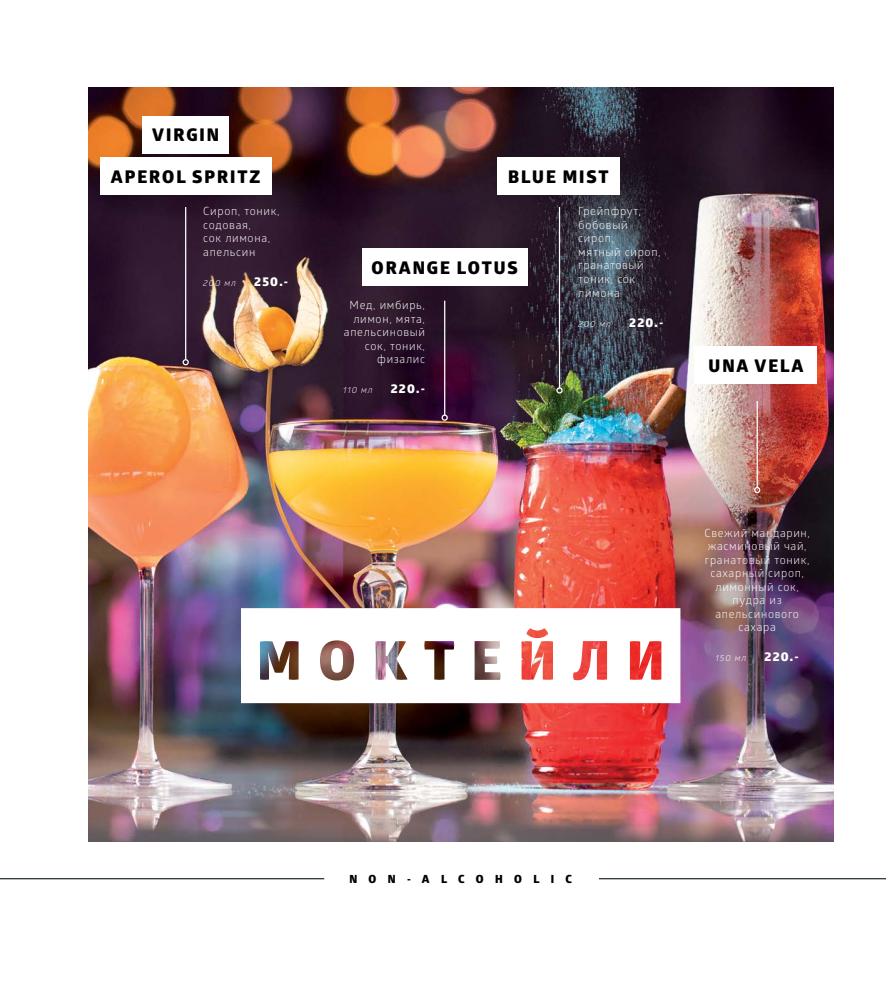
<style>
.page{position:relative;width:886px;height:993px;background:#fff}
.page>*{position:absolute;margin:0;border:0;box-sizing:border-box;transform-origin:0 0}
.t1{font:800 17.5px "Glober";letter-spacing:.11em;color:#000}
.t2{font:800 12.5px "Glober";letter-spacing:.1em;color:#fff}
.t3{font:11.25px/13.5px "Glober";letter-spacing:.06em;color:#fff}
.t4{font:800 11.25px "Glober";letter-spacing:1.01em;color:#000}
.t5{font:italic 8.75px "Glober";letter-spacing:.1em;color:#fff}
</style>
<div class="page">
<hr style="left:0;top:877px;width:324px;height:2px;background:#242f35">
<img style="left:89px;top:88px;width:744px;height:753px">
<svg style="left:241px;top:608px;width:439px;height:95px"></svg>
<hr style="left:185px;top:207px;width:1px;height:152px;background:#fff">
<svg style="left:183px;top:359px;width:6px;height:6px"></svg>
<div style="left:143px;top:116px;width:86px;height:37px;background:#fff"></div>
<div style="left:100px;top:158px;width:171px;height:37px;background:#fff"></div>
<div style="left:362px;top:248px;width:165px;height:37px;background:#fff"></div>
<hr style="left:444px;top:300px;width:1px;height:115px;background:#fff">
<svg style="left:442px;top:414px;width:6px;height:6px"></svg>
<div style="left:497px;top:158px;width:122px;height:37px;background:#fff"></div>
<hr style="left:559px;top:207px;width:1px;height:181px;background:#fff">
<div style="left:556px;top:387px;width:7px;height:6px;border:1px solid #fff;border-radius:50%"></div>
<div style="left:695px;top:346px;width:122px;height:38px;background:#fff"></div>
<hr style="left:756px;top:401px;width:2px;height:86px;background:#fff">
<svg style="left:754px;top:487px;width:6px;height:6px"></svg>
<hr style="left:599px;top:877px;width:287px;height:2px;background:#242f35">
<h1 class="t1" style="left:152px;top:122px;width:68px">VIRGIN</h1>
<h1 class="t1" style="left:111px;top:164px;width:151px">APEROL SPRITZ</h1>
<p class="t3" style="left:203px;top:204px;width:78px">Сироп, тоник, содовая,<br>сок лимона, апельсин</p>
<p class="t5" style="left:203px;top:277px;width:34px">200 мл</p>
<p class="t2" style="left:254px;top:272px;width:35px">250.-</p>
<h1 class="t1" style="left:508px;top:163px;width:102px">BLUE MIST</h1>
<h1 class="t1" style="left:371px;top:254px;width:148px">ORANGE LOTUS</h1>
<p class="t3" style="left:344px;top:298px;width:83px;text-align:right">Мед, имбирь, лимон, мята, апельсиновый сок, тоник, физалис</p>
<p class="t5" style="left:343px;top:384px;width:31px">110 мл</p>
<p class="t2" style="left:391px;top:379px;width:36px">220.-</p>
<p class="t3" style="left:578px;top:204px;width:84px">Грейпфрут, бобовый сироп,<br>мятный сироп, гранатовый тоник, сок лимона</p>
<p class="t5" style="left:578px;top:317px;width:34px">200 мл</p>
<p class="t2" style="left:629px;top:312px;width:36px">220.-</p>
<h1 class="t1" style="left:708px;top:352px;width:96px">UNA VELA</h1>
<p class="t3" style="left:704px;top:525px;width:107px;text-align:center">Свежий мандарин, жасминовый чай, гранатовый тоник, сахарный сироп, лимонный сок, пудра из апельсинового сахара</p>
<p class="t5" style="left:716px;top:652px;width:32px">150 мл</p>
<p class="t2" style="left:764px;top:647px;width:36px">220.-</p>
<p class="t4" style="left:349px;top:870px;width:224px">NON-ALCOHOLIC</p>
</div>
